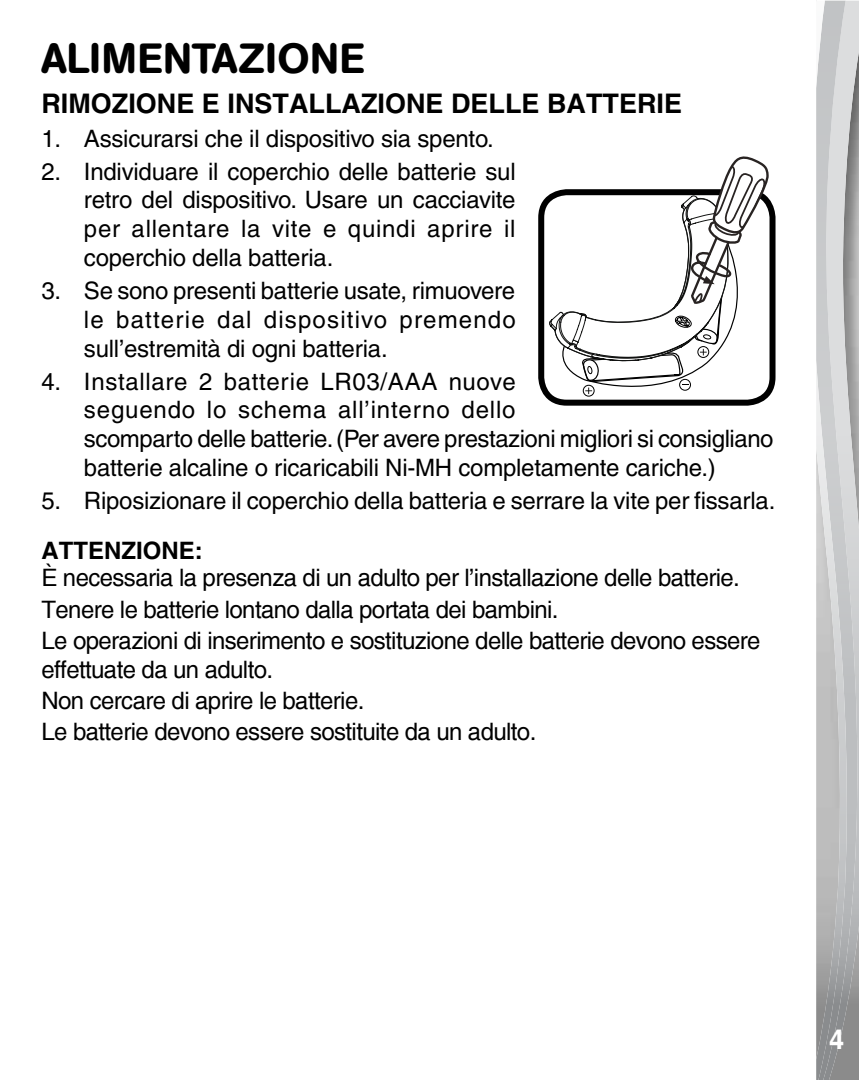
<style>
.page{position:relative;width:859px;height:1080px;background:#fff}
.page>*{position:absolute;margin:0;border:0;box-sizing:border-box;transform-origin:0 0}
.t1{font:500 42px "AG Book Rounded";letter-spacing:.02em;color:#000}
.t2{font:700 27px "Helvetica";color:#000}
.t3{font:700 27px "Helvetica";color:#fff}
.t4{font:500 24px/28.8px "Helvetica";letter-spacing:-.01em;color:#000;text-align:justify}
.t5{font:24px/31.2px "Helvetica";letter-spacing:-.025em;color:#000}
.t6{font:700 24px "Helvetica";color:#000}
</style>
<div class="page">
<img style="left:849px;top:1px;width:10px;height:1079px">
<img style="left:816px;top:1px;width:33px;height:1079px">
<div style="left:538px;top:189px;width:237px;height:217px;border:6px solid #000;border-radius:26px"></div>
<svg style="left:549px;top:156px;width:219px;height:250px"></svg>
<h1 class="t1" style="left:41px;top:33px;width:324px">ALIMENTAZIONE</h1>
<p class="t2" style="left:41px;top:87px;width:642px">RIMOZIONE E INSTALLAZIONE DELLE BATTERIE</p>
<p class="t4" style="left:41px;top:124px;width:454px">1. Assicurarsi che il dispositivo sia spento.</p>
<p class="t4" style="left:84px;top:157px;width:433px;text-indent:-43px">2. Individuare il coperchio delle batterie sul retro del dispositivo. Usare un cacciavite per allentare la vite e quindi aprire il coperchio della batteria.</p>
<p class="t4" style="left:84px;top:276px;width:433px;text-indent:-43px">3. Se sono presenti batterie usate, rimuovere le batterie dal dispositivo premendo sull’estremità di ogni batteria.</p>
<p class="t4" style="left:84px;top:367px;width:691px;text-align:left;text-indent:-43px">4. Installare 2 batterie LR03/AAA nuove<br>seguendo lo schema all’interno dello<br>scomparto delle batterie. (Per avere prestazioni migliori si consigliano batterie alcaline o ricaricabili Ni-MH completamente cariche.)</p>
<p class="t4" style="left:41px;top:486px;width:735px">5. Riposizionare il coperchio della batteria e serrare la vite per fissarla.</p>
<p class="t6" style="left:41px;top:536px;width:163px">ATTENZIONE:</p>
<p class="t5" style="left:41px;top:562px;width:721px">È necessaria la presenza di un adulto per l’installazione delle batterie.<br>Tenere le batterie lontano dalla portata dei bambini.<br>Le operazioni di inserimento e sostituzione delle batterie devono essere</p>
<p class="t5" style="left:41px;top:654px;width:496px">effettuate da un adulto.<br>Non cercare di aprire le batterie.<br>Le batterie devono essere sostituite da un adulto.</p>
<p class="t3" style="left:829px;top:1023px;width:17px">4</p>
</div>
